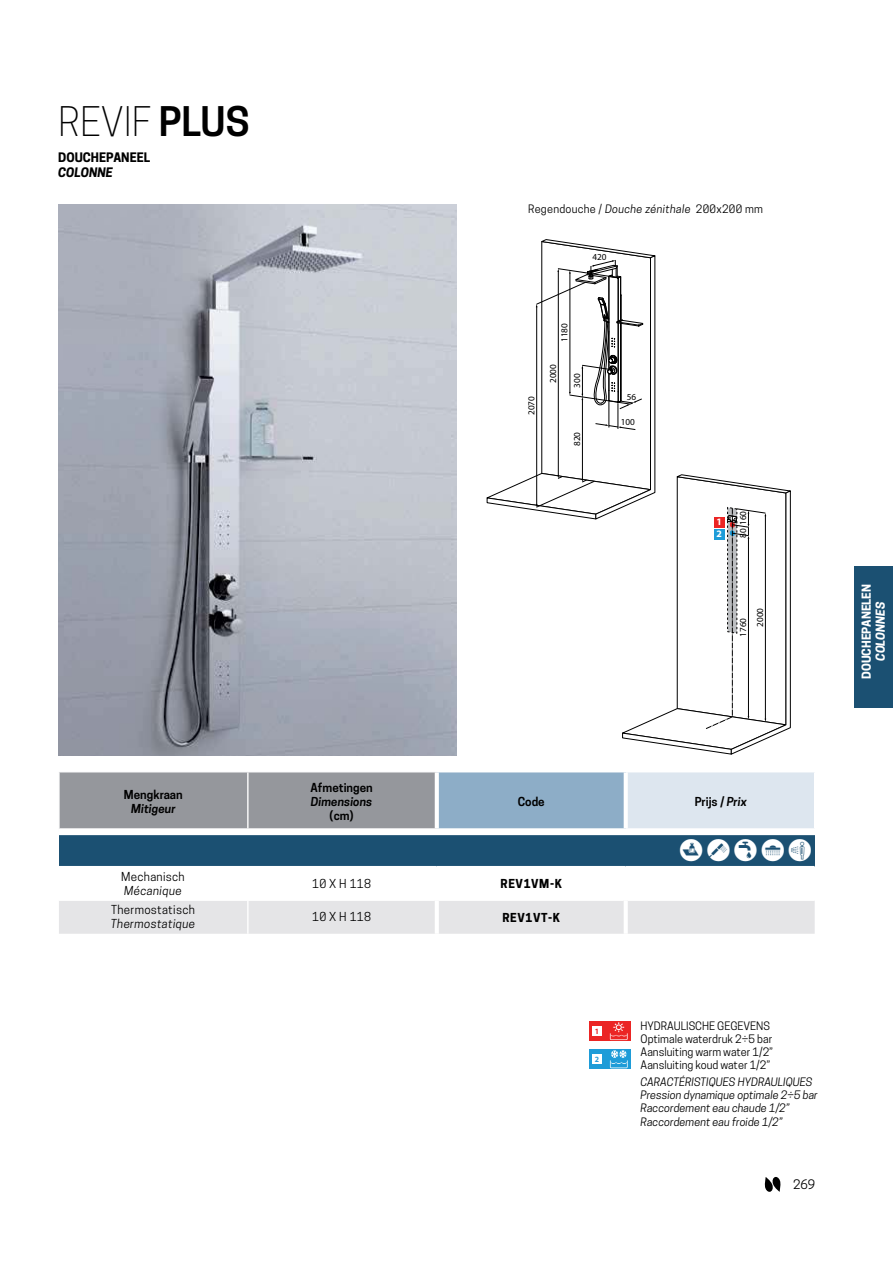
<style>
.page{position:relative;width:893px;height:1263px;background:#fff}
.page>*{position:absolute;margin:0;border:0;box-sizing:border-box;transform-origin:0 0}
.t1{font:300 38.4px "Novellini";color:#000}
.t2{font:21.9px "icone sinottico";letter-spacing:.24em;color:#fff}
.t3{font:700 12.3px "Novellini";color:#000}
.t4{font:italic 700 12.3px "Novellini";color:#000}
.t5{font:12.3px "Novellini";color:#000}
.t6{font:11.7px "Novellini";letter-spacing:.025em;color:#000}
.t7{font:600 11.7px "Novellini";color:#000}
.t8{font:italic 11.7px "Novellini";letter-spacing:.025em;color:#000}
.t9{font:italic 600 11.7px "Novellini";color:#000}
.t10{font:700 11.7px "Novellini";letter-spacing:.05em;color:#000}
.t11{font:700 11.7px "Novellini";color:#fff}
.t12{font:italic 700 11.7px "Novellini";color:#fff}
.t13{font:italic 10.95px/13.2px "Novellini";color:#000}
.t14{font:10.95px/13.2px "Novellini";color:#000}
.t15{font:10.95px "Novellini";letter-spacing:.025em;color:#000}
.t16{font:700 9.9px/12.3px "Myriad Pro";color:#fff}
.t17{font:9.15px/17px "Myriad Pro";color:#000}
.t18{font:700 8.1px "Myriad Pro";color:#ec2324}
.t19{font:700 8.1px "Myriad Pro";color:#2c9cd8}
.s1{font-weight:600}
.s2{font-style:italic}
</style>
<div class="page">
<div style="left:589px;top:1022px;width:42px;height:19px;background:#eb2524"></div>
<svg style="left:610px;top:1022px;width:17px;height:18px"></svg>
<div style="left:592px;top:1026px;width:10px;height:10px;background:#fff"></div>
<div style="left:589px;top:1050px;width:42px;height:19px;background:#1e9cd8"></div>
<svg style="left:610px;top:1050px;width:17px;height:18px"></svg>
<div style="left:592px;top:1054px;width:10px;height:10px;background:#fff"></div>
<img style="left:58px;top:205px;width:398px;height:551px">
<div style="left:60px;top:772px;width:375px;height:56px;background:#95979c"></div>
<div style="left:437px;top:772px;width:188px;height:60px;background:#8dadc7"></div>
<div style="left:625px;top:772px;width:189px;height:60px;background:#dde6ef"></div>
<div style="left:59px;top:832px;width:755px;height:35px;background:#1b5072"></div>
<div style="left:59px;top:901px;width:755px;height:33px;background:#e5e5e7"></div>
<hr style="left:247px;top:772px;width:1px;height:56px;background:#fff">
<hr style="left:59px;top:866px;width:378px;height:1px;background:#fff">
<hr style="left:625px;top:866px;width:189px;height:1px;background:#fff">
<hr style="left:247px;top:901px;width:1px;height:33px;background:#fff">
<div style="left:58px;top:828px;width:757px;height:7px;background:#fff"></div>
<hr style="left:437px;top:866px;width:188px;height:1px;background:#fff">
<svg style="left:435px;top:772px;width:4px;height:56px"></svg>
<svg style="left:623px;top:772px;width:4px;height:56px"></svg>
<hr style="left:435px;top:900px;width:4px;height:34px;background:#fff">
<svg style="left:623px;top:901px;width:4px;height:33px"></svg>
<svg style="left:486px;top:239px;width:305px;height:516px"></svg>
<div style="left:713px;top:517px;width:11px;height:10px;background:#eb2524"></div>
<div style="left:713px;top:529px;width:11px;height:11px;background:#1e9cd8"></div>
<svg style="left:764px;top:1177px;width:16px;height:15px"></svg>
<div style="left:854px;top:567px;width:38px;height:141px;background:#1b5072"></div>
<h1 class="t1" style="left:58px;top:101px;width:193px">REVIF <span class="s1">PLUS</span></h1>
<p class="t3" style="left:58px;top:150px;width:93px">DOUCHEPANEEL</p>
<p class="t4" style="left:58px;top:165px;width:56px">COLONNE</p>
<p class="t7" style="left:124px;top:790px;width:60px">Mengkraan</p>
<p class="t9" style="left:131px;top:802px;width:46px">M-t-geur</p>
<p class="t6" style="left:121px;top:872px;width:65px">Mechan-sch</p>
<p class="t8" style="left:124px;top:884px;width:59px">Mécan-que</p>
<p class="t6" style="left:111px;top:905px;width:85px">Thermostat-sch</p>
<p class="t8" style="left:111px;top:917px;width:86px">Thermostat-que</p>
<p class="t15" style="left:528px;top:204px;width:236px">Regendouche / <span class="s2">Douche zén-thale</span> 200x200 mm</p>
<p class="t7" style="left:310px;top:783px;width:64px">Afmet-ngen</p>
<p class="t9" style="left:311px;top:795px;width:63px">D-mens-ons</p>
<p class="t7" style="left:329px;top:811px;width:26px">(cm)</p>
<p class="t17" style="left:592px;top:249px;width:16px">420</p>
<p class="t17" style="left:522px;top:415px;width:20px;rotate:-90deg">2070</p>
<p class="t17" style="left:556px;top:342px;width:20px;rotate:-90deg">1180</p>
<p class="t17" style="left:544px;top:383px;width:20px;rotate:-90deg">2000</p>
<p class="t17" style="left:568px;top:388px;width:16px;rotate:-90deg">300</p>
<p class="t17" style="left:568px;top:446px;width:16px;rotate:-90deg">820</p>
<p class="t17" style="left:626px;top:388px;width:11px">56</p>
<p class="t17" style="left:621px;top:413px;width:16px">100</p>
<p class="t16" style="left:716px;top:515px;width:7px">1<br>2</p>
<p class="t17" style="left:734px;top:538px;width:28px;rotate:-90deg">80 160</p>
<p class="t17" style="left:734px;top:627px;width:20px;text-indent:-10px;rotate:-90deg">1760<br>2000</p>
<p class="t7" style="left:518px;top:797px;width:28px">Code</p>
<p class="t7" style="left:694px;top:797px;width:54px">Pr-js / <span class="s2">Pr-x</span></p>
<h2 class="t2" style="left:680px;top:841px;width:132px">ImLRs</h2>
<p class="t6" style="left:312px;top:879px;width:61px">10 X H 118</p>
<p class="t10" style="left:500px;top:877px;width:63px">REV1VM-K</p>
<p class="t6" style="left:312px;top:912px;width:61px">10 X H 118</p>
<p class="t10" style="left:502px;top:911px;width:59px">REV1VT-K</p>
<p class="t18" style="left:595px;top:1026px;width:6px">1</p>
<p class="t19" style="left:595px;top:1054px;width:6px">2</p>
<p class="t14" style="left:640px;top:1020px;width:134px">HYDRAULISCHE GEGEVENS<br>Opt-male waterdruk 2÷5 bar<br>Aanslu-t-ng warm water 1/2”<br>Aanslu-t-ng koud water 1/2”</p>
<p class="t13" style="left:640px;top:1076px;width:179px">CARACTÉRISTIQUES HYDRAULIQUES<br>Press-on dynam-que opt-male 2÷5 bar<br>Raccordement eau chaude 1/2”<br>Raccordement eau fro-de 1/2”</p>
<p class="t5" style="left:793px;top:1179px;width:24px">269</p>
<p class="t11" style="left:860px;top:679px;width:96px;rotate:-90deg">DOUCHEPANELEN</p>
<p class="t12" style="left:874px;top:661px;width:60px;rotate:-90deg">COLONNES</p>
</div>
